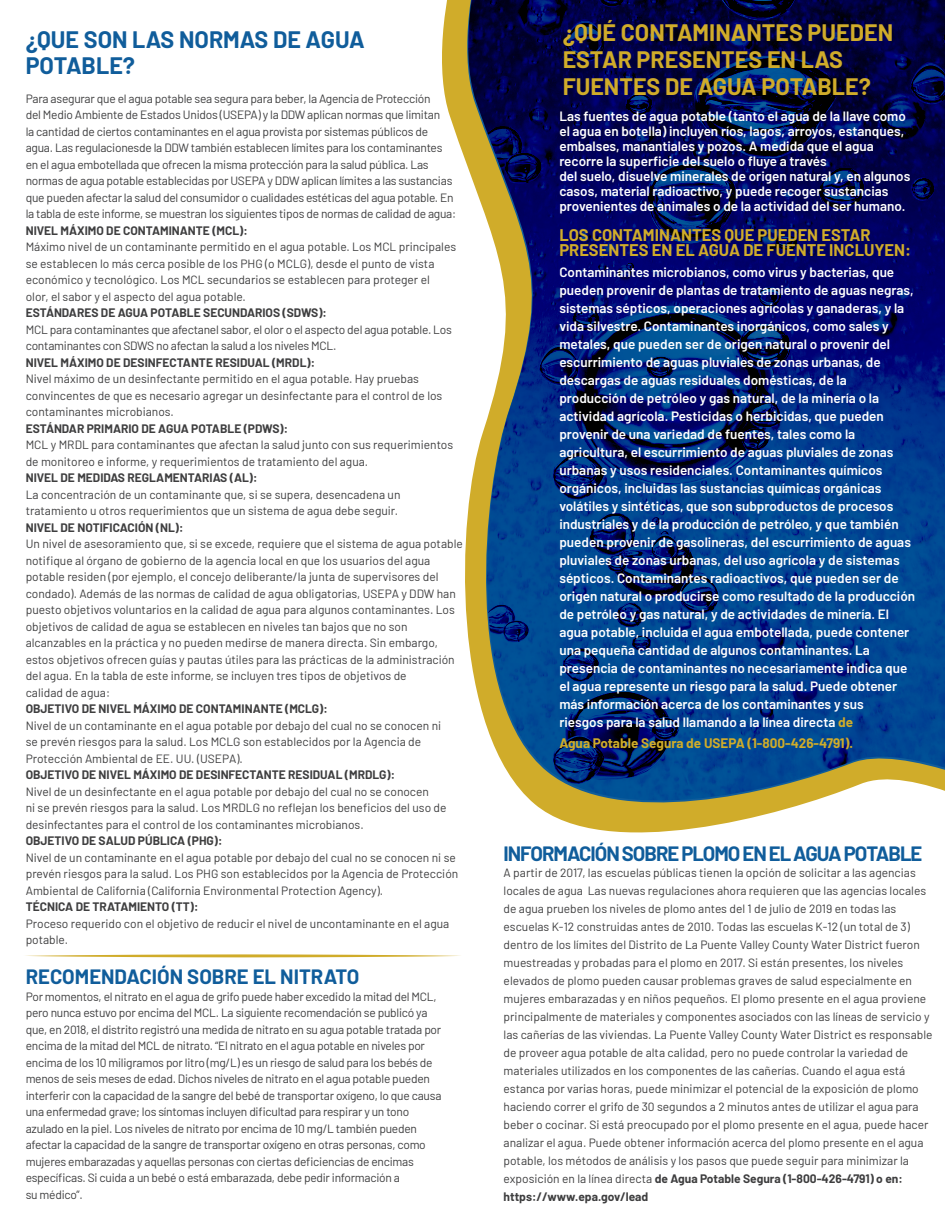
<style>
.page{position:relative;width:945px;height:1215px;background:#fff}
.page>*{position:absolute;margin:0;border:0;box-sizing:border-box;transform-origin:0 0}
.t1{font:700 23.25px/26.8px "Barlow";color:#d0ac2a}
.t2{font:700 23.25px/26.8px "Barlow";color:#105d9b}
.t3{font:700 20.25px "Barlow";letter-spacing:-.05em;color:#105d9b}
.t4{font:700 20.25px "Barlow";color:#105d9b}
.t5{font:700 16.5px/15px "Barlow";color:#d0ac2a}
.t6{font:600 13.5px/18px "Barlow";color:#fff}
.t7{font:700 13.5px "Barlow";color:#d0ac2a}
.t8{font:12px/16.5px "Barlow";color:#3e3e3f}
.t9{font:12px/16.5px "Barlow";letter-spacing:-.02em;color:#3e3e3f}
.t10{font:700 12px "Barlow";color:#3e3e3f}
.s1{font-weight:700;color:#d0ac2a}
.s2{font-weight:700}
</style>
<div class="page">
<svg style="left:446px;top:0;width:363px;height:833px"></svg>
<img style="left:464px;top:0;width:481px;height:802px">
<svg style="left:25px;top:954px;width:435px;height:3px"></svg>
<h1 class="t2" style="left:26px;top:24px;width:341px">¿QUE SON LAS NORMAS DE AGUA<br>POTABLE?</h1>
<p class="t9" style="left:26px;top:89px;width:432px">Para asegurar que el agua potable sea segura para beber, la Agencia de Protección<br>del Medio Ambiente de Estados Unidos (USEPA) y la DDW aplican normas que limitan<br>la cantidad de ciertos contaminantes en el agua provista por sistemas públicos de agua. Las regulacionesde la DDW también establecen límites para los contaminantes en el agua embotellada que ofrecen la misma protección para la salud pública. Las normas de agua potable establecidas por USEPA y DDW aplican límites a las sustancias que pueden afectar la salud del consumidor o cualidades estéticas del agua potable. En la tabla de este informe, se muestran los siguientes tipos de normas de calidad de agua:</p>
<p class="t10" style="left:26px;top:221px;width:224px">NIVEL MÁXIMO DE CONTAMINANTE (MCL):</p>
<p class="t8" style="left:26px;top:238px;width:432px">Máximo nivel de un contaminante permitido en el agua potable. Los MCL principales se establecen lo más cerca posible de los PHG (o MCLG), desde el punto de vista económico y tecnológico. Los MCL secundarios se establecen para proteger el<br>olor, el sabor y el aspecto del agua potable.</p>
<p class="t10" style="left:26px;top:304px;width:303px">ESTÁNDARES DE AGUA POTABLE SECUNDARIOS (SDWS):</p>
<p class="t9" style="left:26px;top:320px;width:428px">MCL para contaminantes que afectanel sabor, el olor o el aspecto del agua potable. Los contaminantes con SDWS no afectan la salud a los niveles MCL.</p>
<p class="t10" style="left:26px;top:353px;width:291px">NIVEL MÁXIMO DE DESINFECTANTE RESIDUAL (MRDL):</p>
<p class="t8" style="left:26px;top:370px;width:418px">Nivel máximo de un desinfectante permitido en el agua potable. Hay pruebas convincentes de que es necesario agregar un desinfectante para el control de los contaminantes microbianos.</p>
<p class="t10" style="left:26px;top:419px;width:264px">ESTÁNDAR PRIMARIO DE AGUA POTABLE (PDWS):</p>
<p class="t8" style="left:26px;top:436px;width:429px">MCL y MRDL para contaminantes que afectan la salud junto con sus requerimientos de monitoreo e informe, y requerimientos de tratamiento del agua.</p>
<p class="t10" style="left:26px;top:469px;width:233px">NIVEL DE MEDIDAS REGLAMENTARIAS (AL):</p>
<p class="t8" style="left:26px;top:485px;width:376px">La concentración de un contaminante que, si se supera, desencadena un tratamiento u otros requerimientos que un sistema de agua debe seguir.</p>
<p class="t10" style="left:26px;top:518px;width:159px">NIVEL DE NOTIFICACIÓN (NL):</p>
<p class="t8" style="left:26px;top:535px;width:439px">Un nivel de asesoramiento que, si se excede, requiere que el sistema de agua potable notifique al órgano de gobierno de la agencia local en que los usuarios del agua potable residen (por ejemplo, el concejo deliberante/la junta de supervisores del condado). Además de las normas de calidad de agua obligatorias, USEPA y DDW han puesto objetivos voluntarios en la calidad de agua para algunos contaminantes. Los objetivos de calidad de agua se establecen en niveles tan bajos que no son alcanzables en la práctica y no pueden medirse de manera directa. Sin embargo, estos objetivos ofrecen guías y pautas útiles para las prácticas de la administración del agua. En la tabla de este informe, se incluyen tres tipos de objetivos de<br>calidad de agua:</p>
<p class="t10" style="left:26px;top:700px;width:304px">OBJETIVO DE NIVEL MÁXIMO DE CONTAMINANTE (MCLG):</p>
<p class="t8" style="left:26px;top:716px;width:417px">Nivel de un contaminante en el agua potable por debajo del cual no se conocen ni se prevén riesgos para la salud. Los MCLG son establecidos por la Agencia de<br>Protección Ambiental de EE. UU. (USEPA).</p>
<p class="t10" style="left:26px;top:766px;width:371px">OBJETIVO DE NIVEL MÁXIMO DE DESINFECTANTE RESIDUAL (MRDLG):</p>
<p class="t8" style="left:26px;top:782px;width:422px">Nivel de un desinfectante en el agua potable por debajo del cual no se conocen<br>ni se prevén riesgos para la salud. Los MRDLG no reflejan los beneficios del uso de desinfectantes para el control de los contaminantes microbianos.</p>
<p class="t10" style="left:26px;top:832px;width:198px">OBJETIVO DE SALUD PÚBLICA (PHG):</p>
<p class="t8" style="left:26px;top:848px;width:434px">Nivel de un contaminante en el agua potable por debajo del cual no se conocen ni se prevén riesgos para la salud. Los PHG son establecidos por la Agencia de Protección<br>Ambiental de California (California Environmental Protection Agency).</p>
<p class="t10" style="left:26px;top:898px;width:174px">TÉCNICA DE TRATAMIENTO (TT):</p>
<p class="t8" style="left:26px;top:914px;width:425px">Proceso requerido con el objetivo de reducir el nivel de uncontaminante en el agua potable.</p>
<h2 class="t4" style="left:26px;top:962px;width:335px">RECOMENDACIÓN SOBRE EL NITRATO</h2>
<p class="t9" style="left:26px;top:987px;width:417px">Por momentos, el nitrato en el agua de grifo puede haber excedido la mitad del MCL, pero nunca estuvo por encima del MCL. La siguiente recomendación se publicó ya que, en 2018, el distrito registró una medida de nitrato en su agua potable tratada por encima de la mitad del MCL de nitrato. “El nitrato en el agua potable en niveles por encima de los 10 miligramos por litro (mg/L) es un riesgo de salud para los bebés de menos de seis meses de edad. Dichos niveles de nitrato en el agua potable pueden interferir con la capacidad de la sangre del bebé de transportar oxígeno, lo que causa una enfermedad grave; los síntomas incluyen dificultad para respirar y un tono azulado en la piel. Los niveles de nitrato por encima de 10 mg/L también pueden afectar la capacidad de la sangre de transportar oxígeno en otras personas, como mujeres embarazadas y aquellas personas con ciertas deficiencias de encimas específicas. Si cuida a un bebé o está embarazada, debe pedir información a<br>su médico”.</p>
<h1 class="t1" style="left:563px;top:17px;width:332px">¿QUÉ CONTAMINANTES PUEDEN<br>ESTAR PRESENTES EN LAS<br>FUENTES DE AGUA POTABLE?</h1>
<p class="t6" style="left:559px;top:108px;width:352px;line-height:15px">Las fuentes de agua potable (tanto el agua de la llave como el agua en botella) incluyen ríos, lagos, arroyos, estanques, embalses, manantiales y pozos. A medida que el agua recorre la superficie del suelo o fluye a través<br>del suelo, disuelve minerales de origen natural y, en algunos casos, material radioactivo, y puede recoger sustancias provenientes de animales o de la actividad del ser humano.</p>
<h3 class="t5" style="left:559px;top:226px;width:353px">LOS CONTAMINANTES QUE PUEDEN ESTAR<br>PRESENTES EN EL AGUA DE FUENTE INCLUYEN:</h3>
<p class="t6" style="left:559px;top:262px;width:357px">Contaminantes microbianos, como virus y bacterias, que pueden provenir de plantas de tratamiento de aguas negras, sistemas sépticos, operaciones agrícolas y ganaderas, y la vida silvestre. Contaminantes inorgánicos, como sales y metales, que pueden ser de origen natural o provenir del escurrimiento de aguas pluviales de zonas urbanas, de descargas de aguas residuales domésticas, de la producción de petróleo y gas natural, de la minería o la actividad agrícola. Pesticidas o herbicidas, que pueden provenir de una variedad de fuentes, tales como la agricultura, el escurrimiento de aguas pluviales de zonas urbanas y usos residenciales. Contaminantes químicos orgánicos, incluidas las sustancias químicas orgánicas volátiles y sintéticas, que son subproductos de procesos industriales y de la producción de petróleo, y que también pueden provenir de gasolineras, del escurrimiento de aguas pluviales de zonas urbanas, del uso agrícola y de sistemas sépticos. Contaminantes radioactivos, que pueden ser de origen natural o producirse como resultado de la producción de petróleo y gas natural, y de actividades de minería. El agua potable, incluida el agua embotellada, puede contener una pequeña cantidad de algunos contaminantes. La presencia de contaminantes no necesariamente indica que el agua represente un riesgo para la salud. Puede obtener más información acerca de los contaminantes y sus<br>riesgos para la salud llamando a la línea directa <span class="s1">de</span></p>
<p class="t7" style="left:559px;top:733px;width:295px">Agua Potable Segura de USEPA (1-800-426-4791).</p>
<h2 class="t3" style="left:504px;top:839px;width:420px">INFORMACIÓN SOBRE PLOMO EN EL AGUA POTABLE</h2>
<p class="t8" style="left:504px;top:863px;width:430px;line-height:18px">A partir de 2017, las escuelas públicas tienen la opción de solicitar a las agencias locales de agua Las nuevas regulaciones ahora requieren que las agencias locales de agua prueben los niveles de plomo antes del 1 de julio de 2019 en todas las escuelas K-12 construidas antes de 2010. Todas las escuelas K-12 (un total de 3) dentro de los límites del Distrito de La Puente Valley County Water District fueron muestreadas y probadas para el plomo en 2017. Si están presentes, los niveles elevados de plomo pueden causar problemas graves de salud especialmente en mujeres embarazadas y en niños pequeños. El plomo presente en el agua proviene principalmente de materiales y componentes asociados con las líneas de servicio y las cañerías de las viviendas. La Puente Valley County Water District es responsable de proveer agua potable de alta calidad, pero no puede controlar la variedad de materiales utilizados en los componentes de las cañerías. Cuando el agua está estanca por varias horas, puede minimizar el potencial de la exposición de plomo haciendo correr el grifo de 30 segundos a 2 minutos antes de utilizar el agua para beber o cocinar. Si está preocupado por el plomo presente en el agua, puede hacer analizar el agua. Puede obtener información acerca del plomo presente en el agua potable, los métodos de análisis y los pasos que puede seguir para minimizar la exposición en la línea directa <span class="s2">de Agua Potable Segura (1-800-426-4791) o en: https://www.epa.gov/lead</span></p>
</div>
